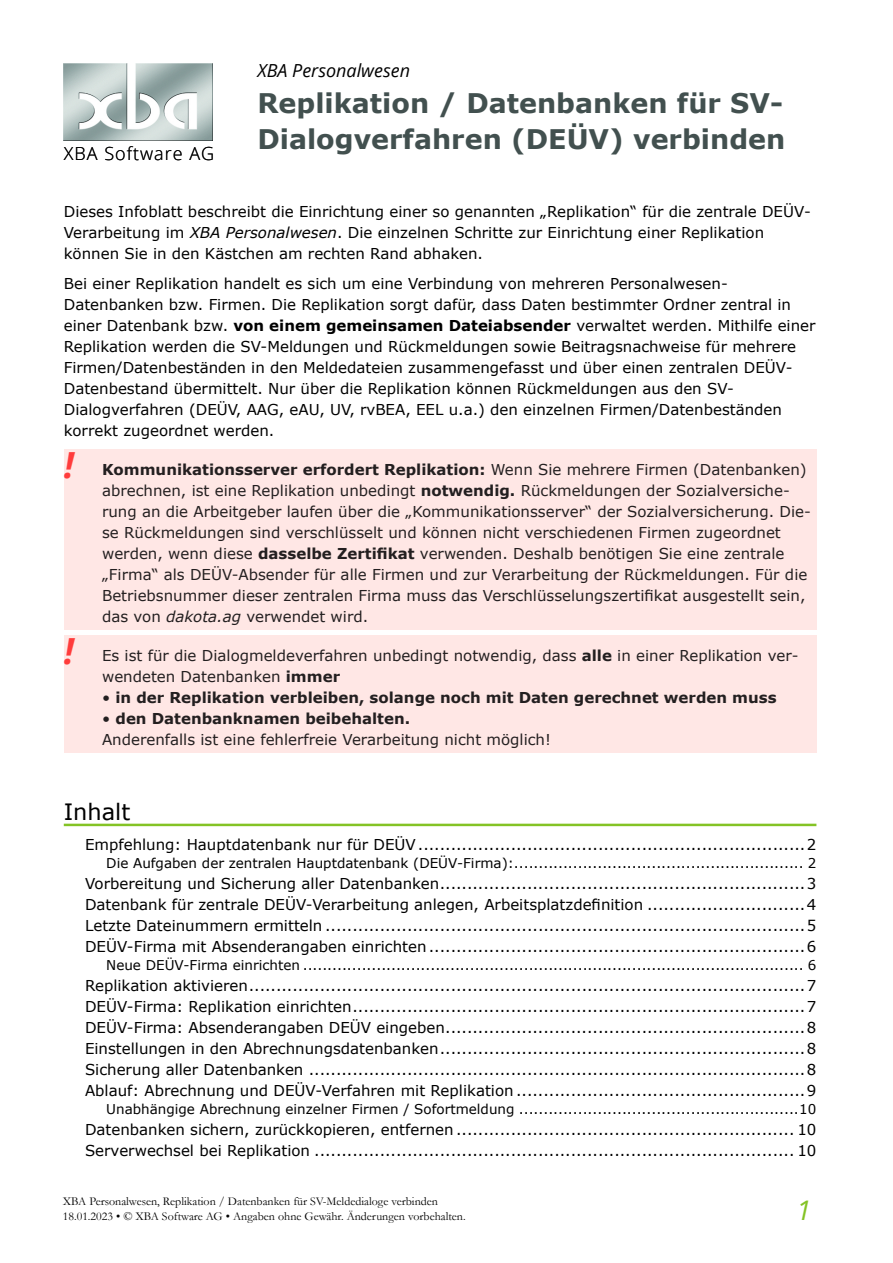
<style>
.page{position:relative;width:893px;height:1263px;background:#fff}
.page>*{position:absolute;margin:0;border:0;box-sizing:border-box;transform-origin:0 0}
.t1{font:italic 700 36px "Open Sans";color:rgb(255 0 0/.74)}
.t2{font:700 27px/36px "Verdana";color:#42504f}
.t3{font:italic 27px "Open Sans";color:#84c325}
.t4{font:22.5px "Verdana";color:#000}
.t5{font:italic 18px "Open Sans";color:#000}
.t6{font:300 18px "Open Sans";letter-spacing:.055em;color:#000}
.t7{font:15px/21px "Verdana";color:#000}
.t8{font:15px/21px "Verdana";color:#231f20}
.t9{font:700 15px "Verdana";color:#231f20}
.t10{font:13.5px "Verdana";color:#000}
.t11{font:12px/15px "Garamond";color:#000}
.s1{font-style:italic}
.s2{font-weight:700}
.s3{font-weight:400}
</style>
<div class="page">
<img style="left:64px;top:64px;width:149px;height:76px">
<div style="left:64px;top:449px;width:752px;height:180px;background:#ffe7e5"></div>
<div style="left:64px;top:635px;width:752px;height:117px;background:#ffe7e5"></div>
<hr style="left:64px;top:824px;width:752px;height:2px;background:#84c325">
<p class="t6" style="left:64px;top:147px;width:152px">XBA Software AG</p>
<p class="t5" style="left:257px;top:64px;width:154px">XBA Personalwesen</p>
<h2 class="t2" style="left:257px;top:88px;width:529px">Replikation / Datenbanken für SV-<br>Dialogverfahren (DEÜV) verbinden</h2>
<p class="t7" style="left:64px;top:202px;width:748px">Dieses Infoblatt beschreibt die Einrichtung einer so genannten „Replikation“ für die zentrale DEÜV-<br>Verarbeitung im <span class="s1">XBA Personalwesen</span>. Die einzelnen Schritte zur Einrichtung einer Replikation können Sie in den Kästchen am rechten Rand abhaken.</p>
<p class="t7" style="left:64px;top:274px;width:753px">Bei einer Replikation handelt es sich um eine Verbindung von mehreren Personalwesen-Datenbanken bzw. Firmen. Die Replikation sorgt dafür, dass Daten bestimmter Ordner zentral in einer Datenbank bzw. <span class="s2">von einem gemeinsamen Dateiabsender</span> verwaltet werden. Mithilfe einer Replikation werden die SV-Meldungen und Rückmeldungen sowie Beitragsnachweise für mehrere Firmen/Datenbeständen in den Meldedateien zusammengefasst und über einen zentralen DEÜV-Datenbestand übermittelt. Nur über die Replikation können Rückmeldungen aus den SV-Dialogverfahren (DEÜV, AAG, eAU, UV, rvBEA, EEL u.a.) den einzelnen Firmen/Datenbeständen korrekt zugeordnet werden.</p>
<h1 class="t1" style="left:64px;top:451px;width:12px">!</h1>
<p class="t8" style="left:102px;top:460px;width:710px"><span class="s2">Kommunikationsserver erfordert Replikation:</span> Wenn Sie mehrere Firmen (Datenbanken) abrechnen, ist eine Replikation unbedingt <span class="s2">notwendig.</span> Rückmeldungen der Sozialversiche&shy;rung an die Arbeitgeber laufen über die „Kommunikationsserver“ der Sozialversicherung. Die&shy;se Rückmeldungen sind verschlüsselt und können nicht verschiedenen Firmen zugeordnet werden, wenn diese <span class="s2">dasselbe Zertifikat</span> verwenden. Deshalb benötigen Sie eine zentrale „Firma“ als DEÜV-Absender für alle Firmen und zur Verarbeitung der Rückmeldungen. Für die Betriebsnummer dieser zentralen Firma muss das Verschlüsselungszertifikat ausgestellt sein, das von <span class="s1">dakota.ag</span> verwendet wird.</p>
<h1 class="t1" style="left:64px;top:637px;width:12px">!</h1>
<p class="t8" style="left:102px;top:646px;width:698px">Es ist für die Dialogmeldeverfahren unbedingt notwendig, dass <span class="s2">alle</span> in einer Replikation ver&shy;wendeten Datenbanken <span class="s2">immer</span></p>
<p class="t9" style="left:102px;top:692px;width:676px"><span class="s3">•</span> in der Replikation verbleiben, solange noch mit Daten gerechnet werden muss</p>
<p class="t8" style="left:102px;top:709px;width:450px">• <span class="s2">den Datenbanknamen beibehalten.<br></span>Anderenfalls ist eine fehlerfreie Verarbeitung nicht möglich!</p>
<h3 class="t4" style="left:64px;top:803px;width:68px">Inhalt</h3>
<p class="t7" style="left:85px;top:835px;width:733px">Empfehlung: Hauptdatenbank nur für DEÜV .......................................................................2</p>
<p class="t10" style="left:106px;top:858px;width:712px">Die Aufgaben der zentralen Hauptdatenbank (DEÜV-Firma):........................................................... 2</p>
<p class="t7" style="left:85px;top:874px;width:733px;text-align:justify">Vorbereitung und Sicherung aller Datenbanken...................................................................3<br>Datenbank für zentrale DEÜV-Verarbeitung anlegen, Arbeitsplatzdefinition .............................4<br>Letzte Dateinummern ermitteln ........................................................................................5<br>DEÜV-Firma mit Absenderangaben einrichten .....................................................................6</p>
<p class="t10" style="left:106px;top:960px;width:712px">Neue DEÜV-Firma einrichten ...................................................................................................... 6</p>
<p class="t7" style="left:85px;top:976px;width:733px;text-align:justify">Replikation aktivieren......................................................................................................7<br>DEÜV-Firma: Replikation einrichten...................................................................................7<br>DEÜV-Firma: Absenderangaben DEÜV eingeben..................................................................8<br>Einstellungen in den Abrechnungsdatenbanken...................................................................8<br>Sicherung aller Datenbanken ...........................................................................................8<br>Ablauf: Abrechnung und DEÜV-Verfahren mit Replikation .....................................................9</p>
<p class="t10" style="left:106px;top:1104px;width:712px">Unabhängige Abrechnung einzelner Firmen / Sofortmeldung .........................................................10</p>
<p class="t7" style="left:85px;top:1120px;width:733px">Datenbanken sichern, zurückkopieren, entfernen .............................................................. 10<br>Serverwechsel bei Replikation ........................................................................................ 10</p>
<p class="t11" style="left:63px;top:1195px;width:404px">XBA Personalwesen, Replikation / Datenbanken für SV-Meldedialoge verbinden<br>18.01.2023 • © XBA Software AG • Angaben ohne Gewähr. Änderungen vorbehalten.</p>
<h2 class="t3" style="left:796px;top:1200px;width:16px">1</h2>
</div>
